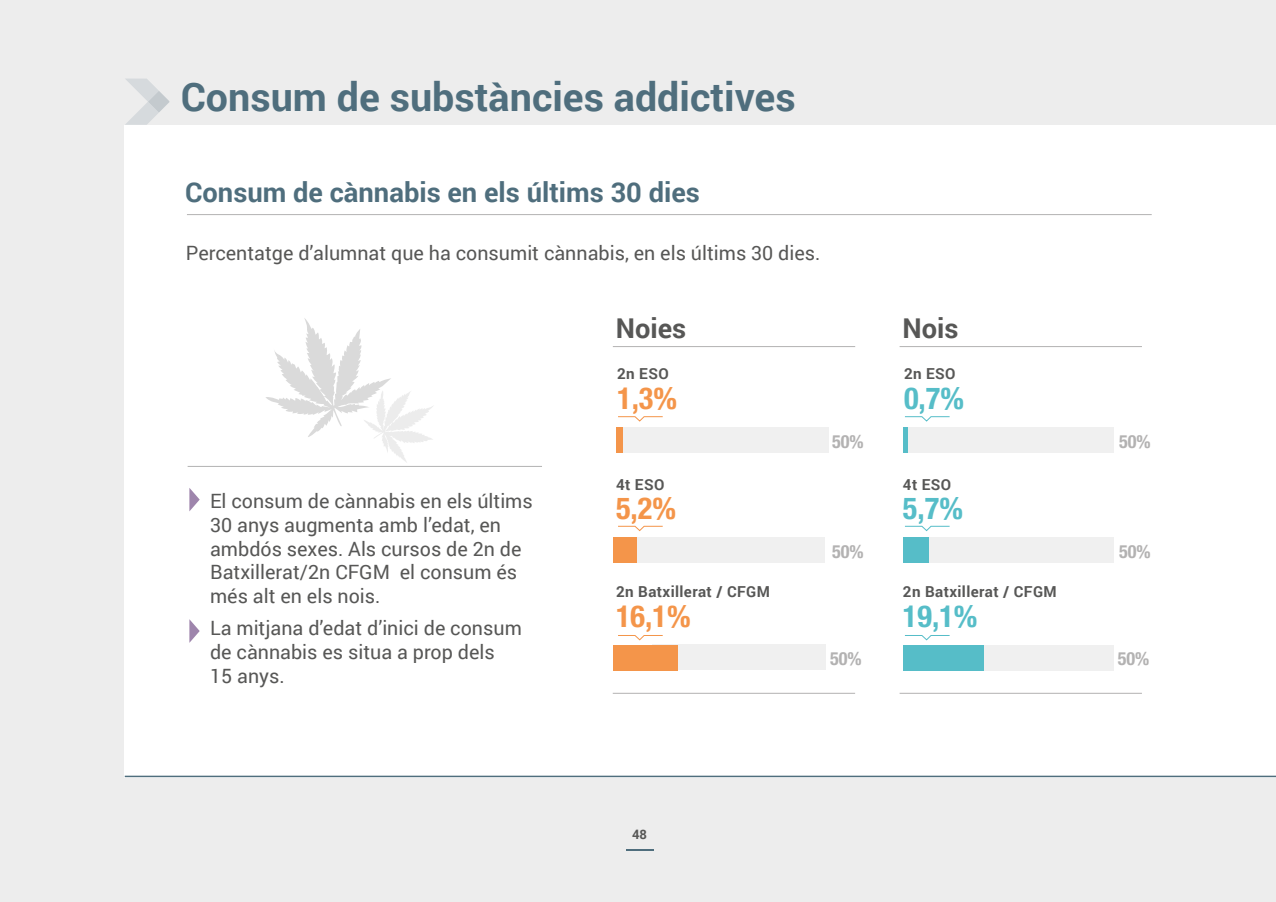
<style>
.page{position:relative;width:1276px;height:902px;background:#fff}
.page>*{position:absolute;margin:0;border:0;box-sizing:border-box;transform-origin:0 0}
.t1{font:700 39.4px "Roboto";color:#4f6e7d}
.t2{font:700 condensed 30.2px "Helvetica Neue LT Std";color:#f4954a}
.t3{font:700 condensed 30.2px "Helvetica Neue LT Std";color:#56bdc8}
.t4{font:700 27.2px "Roboto";color:#4f6e7d}
.t5{font:700 27.2px "Roboto";color:#575756}
.t6{font:19.6px/23.6px "Roboto";color:#575756}
.t7{font:700 condensed 18.2px "Helvetica Neue LT Std";color:#b3b2b2}
.t8{font:700 15.2px "Roboto";letter-spacing:.025em;color:#575756}
.t9{font:700 13px "Roboto";color:#575756}
</style>
<div class="page">
<div style="left:0;top:0;width:1276px;height:901px;background:#ededed"></div>
<svg style="left:626px;top:849px;width:27px;height:1px"></svg>
<svg style="left:125px;top:78px;width:45px;height:47px"></svg>
<div style="left:125px;top:125px;width:1151px;height:652px;background:#fff"></div>
<hr style="left:125px;top:775px;width:1151px;height:2px;background:#4f6e7d">
<div style="left:924px;top:537px;width:189px;height:26px;background:#f0f0f0"></div>
<div style="left:903px;top:537px;width:26px;height:26px;background:#56bdc8"></div>
<div style="left:940px;top:644px;width:173px;height:26px;background:#f0f0f0"></div>
<div style="left:903px;top:644px;width:80px;height:26px;background:#56bdc8"></div>
<div style="left:626px;top:537px;width:199px;height:26px;background:#f0f0f0"></div>
<div style="left:613px;top:537px;width:24px;height:26px;background:#f4954a"></div>
<div style="left:652px;top:644px;width:173px;height:26px;background:#f0f0f0"></div>
<div style="left:613px;top:644px;width:65px;height:26px;background:#f4954a"></div>
<hr style="left:187px;top:214px;width:964px;height:1px;background:#b3b2b2">
<hr style="left:613px;top:346px;width:242px;height:1px;background:#b3b2b2">
<hr style="left:188px;top:466px;width:354px;height:1px;background:#b3b2b2">
<hr style="left:899px;top:346px;width:243px;height:1px;background:#b3b2b2">
<hr style="left:899px;top:692px;width:243px;height:1px;background:#b3b2b2">
<hr style="left:613px;top:692px;width:242px;height:1px;background:#b3b2b2">
<svg style="left:618px;top:635px;width:45px;height:5px"></svg>
<svg style="left:904px;top:635px;width:46px;height:5px"></svg>
<svg style="left:618px;top:525px;width:45px;height:6px"></svg>
<svg style="left:618px;top:416px;width:45px;height:6px"></svg>
<svg style="left:905px;top:525px;width:45px;height:6px"></svg>
<svg style="left:905px;top:416px;width:45px;height:6px"></svg>
<div style="left:621px;top:426px;width:207px;height:26px;background:#f0f0f0"></div>
<div style="left:906px;top:426px;width:208px;height:26px;background:#f0f0f0"></div>
<div style="left:616px;top:427px;width:6px;height:25px;background:#f4954a"></div>
<hr style="left:903px;top:427px;width:4px;height:25px;background:#56bdc8">
<svg style="left:189px;top:488px;width:11px;height:23px"></svg>
<svg style="left:189px;top:619px;width:11px;height:23px"></svg>
<svg style="left:266px;top:318px;width:167px;height:144px"></svg>
<h1 class="t1" style="left:181px;top:69px;width:616px">Consum de substàncies addictives</h1>
<h3 class="t4" style="left:185px;top:173px;width:516px">Consum de cànnabis en els últims 30 dies</h3>
<p class="t6" style="left:186px;top:240px;width:636px">Percentatge d’alumnat que ha consumit cànnabis, en els últims 30 dies.</p>
<h3 class="t5" style="left:616px;top:309px;width:72px">Noies</h3>
<h3 class="t5" style="left:902px;top:309px;width:58px">Nois</h3>
<p class="t6" style="left:210px;top:489px;width:324px">El consum de cànnabis en els últims<br>30 anys augmenta amb l’edat, en ambdós sexes. Als cursos de 2n de<br>Batxillerat/2n CFGM el consum és més alt en els nois.</p>
<p class="t6" style="left:210px;top:615px;width:313px">La mitjana d’edat d’inici de consum de cànnabis es situa a prop dels<br>15 anys.</p>
<p class="t8" style="left:617px;top:363px;width:53px">2n ESO</p>
<h2 class="t2" style="left:617px;top:380px;width:61px">1,3%</h2>
<p class="t8" style="left:616px;top:473px;width:50px">4t ESO</p>
<h2 class="t2" style="left:616px;top:490px;width:61px">5,2%</h2>
<p class="t8" style="left:616px;top:581px;width:155px">2n Batxillerat / CFGM</p>
<h2 class="t2" style="left:616px;top:597px;width:76px">16,1%</h2>
<p class="t8" style="left:904px;top:363px;width:53px">2n ESO</p>
<h2 class="t3" style="left:904px;top:380px;width:61px">0,7%</h2>
<p class="t7" style="left:832px;top:430px;width:33px">50%</p>
<p class="t7" style="left:1119px;top:430px;width:33px">50%</p>
<p class="t8" style="left:903px;top:473px;width:50px">4t ESO</p>
<h2 class="t3" style="left:903px;top:490px;width:61px">5,7%</h2>
<p class="t7" style="left:832px;top:540px;width:33px">50%</p>
<p class="t7" style="left:1119px;top:540px;width:33px">50%</p>
<p class="t8" style="left:903px;top:581px;width:155px">2n Batxillerat / CFGM</p>
<h2 class="t3" style="left:903px;top:597px;width:76px">19,1%</h2>
<p class="t7" style="left:830px;top:647px;width:33px">50%</p>
<p class="t7" style="left:1118px;top:647px;width:33px">50%</p>
<p class="t9" style="left:632px;top:825px;width:16px">48</p>
</div>
